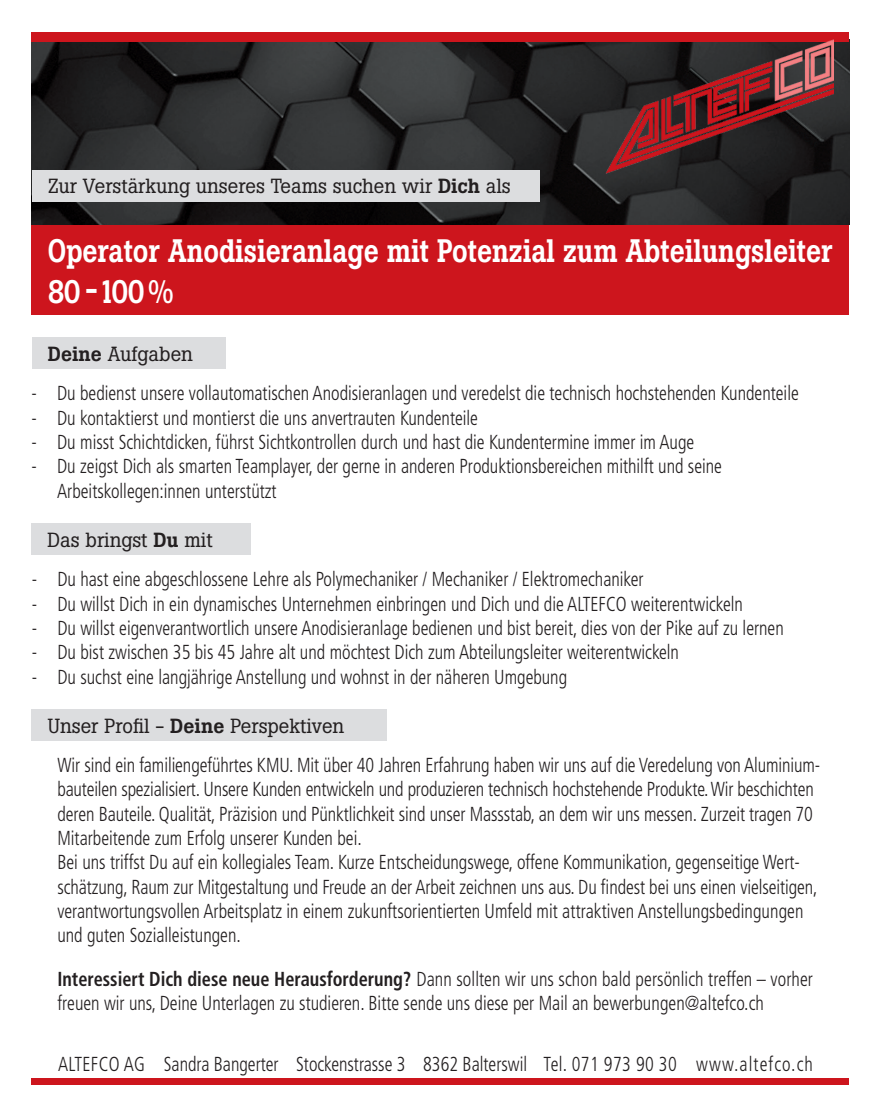
<style>
.page{position:relative;width:881px;height:1117px;background:#fff}
.page>*{position:absolute;margin:0;border:0;box-sizing:border-box;transform-origin:0 0}
.t1{font:500 32.18px/40.5px "Boton";color:#fff;scale:.86 1}
.t2{font:300 condensed 20.25px/24.3px "Frutiger";color:#231f20;scale:.9 1}
.t3{font:20.25px "Boton";color:#231f20}
.s1{font-weight:500}
.s2{font-weight:700}
</style>
<div class="page">
<img style="left:32px;top:41px;width:816px;height:184px">
<div style="left:32px;top:32px;width:816px;height:9px;background:#cd151d"></div>
<div style="left:32px;top:225px;width:816px;height:89px;background:#cd151d"></div>
<div style="left:32px;top:1078px;width:816px;height:6px;background:#cd151d"></div>
<img style="left:605px;top:39px;width:228px;height:135px">
<div style="left:32px;top:337px;width:193px;height:32px;background:#dcdddf"></div>
<div style="left:32px;top:523px;width:219px;height:32px;background:#dcdddf"></div>
<div style="left:32px;top:709px;width:355px;height:31px;background:#dcdddf"></div>
<div style="left:32px;top:170px;width:507px;height:32px;background:#dcdddf"></div>
<p class="t3" style="left:48px;top:174px;width:464px">Zur Verstärkung unseres Teams suchen wir <span class="s1">Dich</span> als</p>
<h1 class="t1" style="left:48px;top:230px;width:913px">Operator Anodisieranlage mit Potenzial zum Abteilungsleiter<br>80 - 100 %</h1>
<p class="t3" style="left:48px;top:341px;width:147px"><span class="s1">Deine</span> Aufgaben</p>
<p class="t2" style="left:32px;top:381px;width:853px">- Du bedienst unsere vollautomatischen Anodisieranlagen und veredelst die technisch hochstehenden Kundenteile</p>
<p class="t2" style="left:32px;top:406px;width:497px">- Du kontaktierst und montierst die uns anvertrauten Kundenteile</p>
<p class="t2" style="left:32px;top:430px;width:737px">- Du misst Schichtdicken, führst Sichtkontrollen durch und hast die Kundentermine immer im Auge</p>
<p class="t2" style="left:57px;top:454px;width:740px;text-indent:-26px">- Du zeigst Dich als smarten Teamplayer, der gerne in anderen Produktionsbereichen mithilft und seine<br>Arbeitskollegen:innen unterstützt</p>
<p class="t3" style="left:48px;top:527px;width:166px">Das bringst <span class="s1">Du</span> mit</p>
<p class="t2" style="left:32px;top:567px;width:680px">- Du hast eine abgeschlossene Lehre als Polymechaniker / Mechaniker / Elektromechaniker</p>
<p class="t2" style="left:32px;top:591px;width:791px">- Du willst Dich in ein dynamisches Unternehmen einbringen und Dich und die ALTEFCO weiterentwickeln</p>
<p class="t2" style="left:32px;top:616px;width:836px">- Du willst eigenverantwortlich unsere Anodisieranlage bedienen und bist bereit, dies von der Pike auf zu lernen</p>
<p class="t2" style="left:32px;top:640px;width:720px">- Du bist zwischen 35 bis 45 Jahre alt und möchtest Dich zum Abteilungsleiter weiterentwickeln</p>
<p class="t2" style="left:32px;top:664px;width:596px">- Du suchst eine langjährige Anstellung und wohnst in der näheren Umgebung</p>
<p class="t3" style="left:48px;top:713px;width:298px">Unser Profil - <span class="s1">Deine</span> Perspektiven</p>
<p class="t2" style="left:57px;top:753px;width:848px">Wir sind ein familiengeführtes KMU. Mit über 40 Jahren Erfahrung haben wir uns auf die Veredelung von Aluminium&shy;bauteilen spezialisiert. Unsere Kunden entwickeln und produzieren technisch hochstehende Produkte. Wir beschichten deren Bauteile. Qualität, Präzision und Pünktlichkeit sind unser Massstab, an dem wir uns messen. Zurzeit tragen 70<br>Mitarbeitende zum Erfolg unserer Kunden bei.<br>Bei uns triffst Du auf ein kollegiales Team. Kurze Entscheidungswege, offene Kommunikation, gegenseitige Wert&shy;schätzung, Raum zur Mitgestaltung und Freude an der Arbeit zeichnen uns aus. Du findest bei uns einen vielseitigen, verantwortungsvollen Arbeitsplatz in einem zukunftsorientierten Umfeld mit attraktiven Anstellungsbedingungen und guten Sozialleistungen.</p>
<p class="t2" style="left:57px;top:966px;width:840px"><span class="s2">Interessiert Dich diese neue Herausforderung?</span> Dann sollten wir uns schon bald persönlich treffen – vorher freuen wir uns, Deine Unterlagen zu studieren. Bitte sende uns diese per Mail an bewerbungen@altefco.ch</p>
<p class="t2" style="left:58px;top:1052px;width:839px">ALTEFCO AG Sandra Bangerter Stockenstrasse 3 8362 Balterswil Tel. 071 973 90 30 www.altefco.ch</p>
</div>
